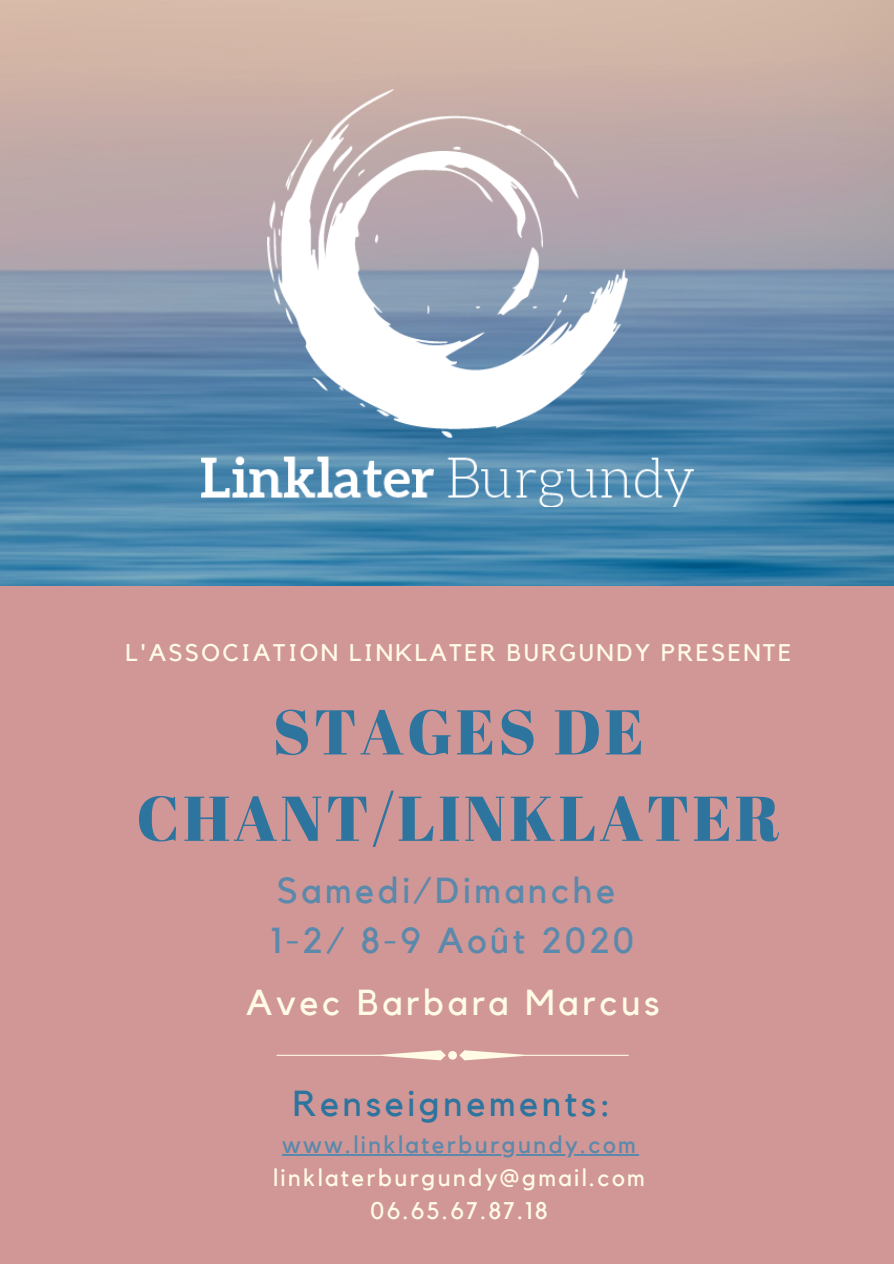
<style>
.page{position:relative;width:894px;height:1264px;background:#fff}
.page>*{position:absolute;margin:0;border:0;box-sizing:border-box;transform-origin:0 0}
.t1{font:63px/86.4px "Abril Fatface";letter-spacing:.05em;color:#2d749e;text-align:center}
.t2{font:36px/49.5px "Kollektif";letter-spacing:.1em;color:#5a89ab}
.t3{font:36px "Kollektif";letter-spacing:.1em;color:#fffbe5}
.t4{font:36px "Kollektif";letter-spacing:.1em;color:#2d749e}
.t5{font:24px/33px "Kollektif";letter-spacing:.1em;color:#fffbe5;text-align:center}
.t6{font:24px "Kollektif";letter-spacing:.1em;color:#5a89ab}
</style>
<div class="page">
<img style="left:0;top:0;width:893px;height:586px">
<div style="left:0;top:586px;width:893px;height:677px;background:#d19696"></div>
<img style="left:200px;top:89px;width:494px;height:417px">
<hr style="left:282px;top:1154px;width:356px;height:1px;background:#5a89ab">
<svg style="left:276px;top:1050px;width:352px;height:10px"></svg>
<p class="t5" style="left:125px;top:636px;width:667px">L'ASSOCIATION LINKLATER BURGUNDY PRESENTE</p>
<h1 class="t1" style="left:136px;top:687px;width:645px">STAGES DE<br>CHANT/LINKLATER</h1>
<h2 class="t2" style="left:271px;top:867px;width:364px">Samedi/Dimanche<br>1-2/ 8-9 Août 2020</h2>
<h2 class="t3" style="left:246px;top:985px;width:415px">Avec Barbara Marcus</h2>
<h2 class="t4" style="left:293px;top:1086px;width:319px">Renseignements:</h2>
<p class="t6" style="left:282px;top:1133px;width:355px">www.linklaterburgundy.com</p>
<p class="t5" style="left:273px;top:1161px;width:373px">linklaterburgundy@gmail.com<br>06.65.67.87.18</p>
</div>
